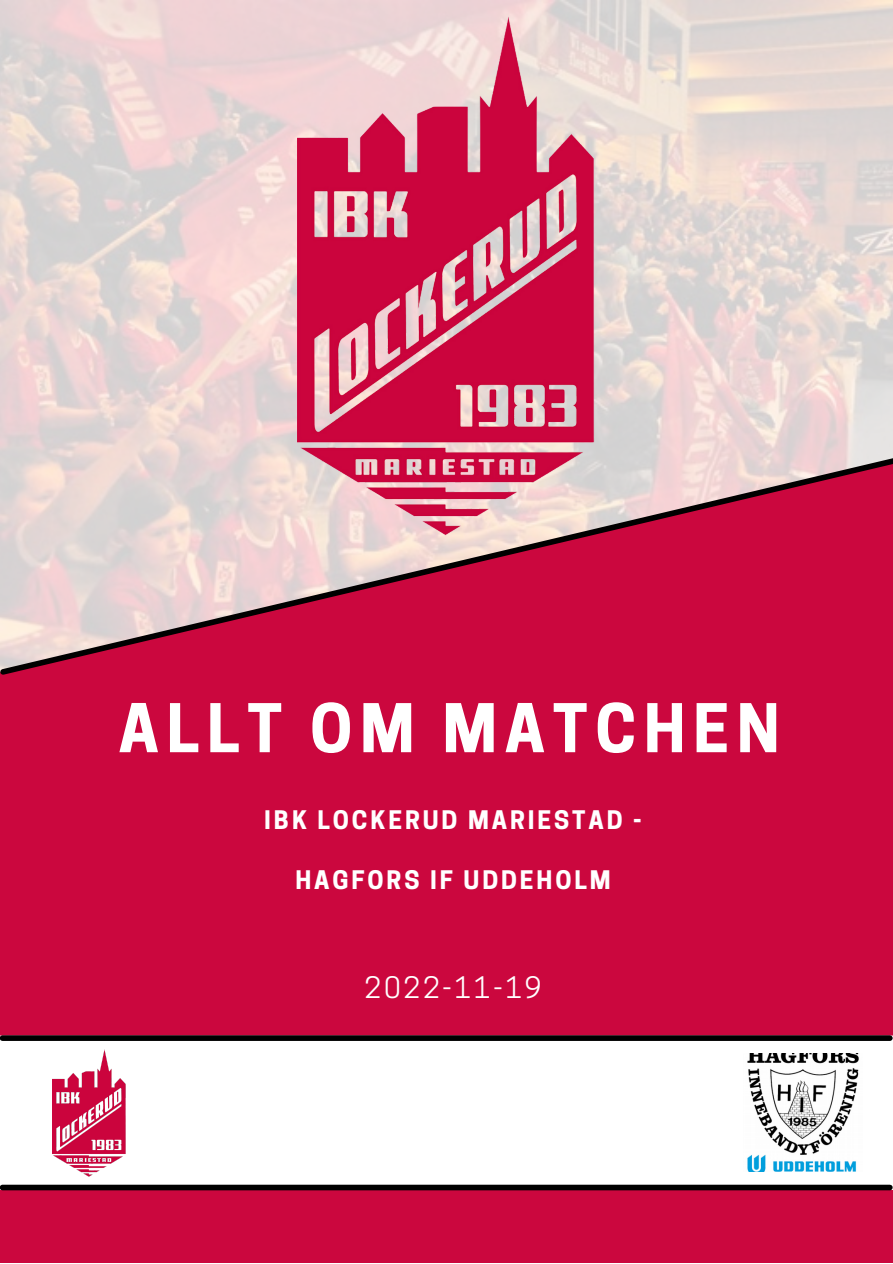
<style>
.page{position:relative;width:893px;height:1264px;background:#fff}
.page>*{position:absolute;margin:0;border:0;box-sizing:border-box;transform-origin:0 0}
.t1{font:700 63px "Cooper Hewitt";letter-spacing:.12em;color:#fff}
.t2{font:27.75px "Cooper Hewitt";letter-spacing:.1em;color:#fff}
.t3{font:700 24px "Cooper Hewitt";letter-spacing:.12em;color:#fff}
</style>
<div class="page">
<img style="left:0;top:0;width:892px;height:447px">
<div style="left:0;top:678px;width:892px;height:357px;background:#cb073e"></div>
<img style="left:298px;top:16px;width:297px;height:431px">
<div style="left:0;top:1190px;width:892px;height:72px;background:#cb073e"></div>
<img style="left:53px;top:1049px;width:73px;height:127px">
<div style="left:2px;top:1035px;width:887px;height:5px;background:#000"></div>
<div style="left:2px;top:1184px;width:887px;height:6px;background:#000"></div>
<svg style="left:0;top:447px;width:892px;height:231px;background:#d46883"></svg>
<img style="left:747px;top:1053px;width:112px;height:118px">
<h1 class="t1" style="left:118px;top:705px;width:662px">ALLT OM MATCHEN</h1>
<p class="t3" style="left:264px;top:811px;width:379px">IBK LOCKERUD MARIESTAD -</p>
<p class="t3" style="left:295px;top:870px;width:317px">HAGFORS IF UDDEHOLM</p>
<p class="t2" style="left:364px;top:976px;width:178px">2022-11-19</p>
</div>
